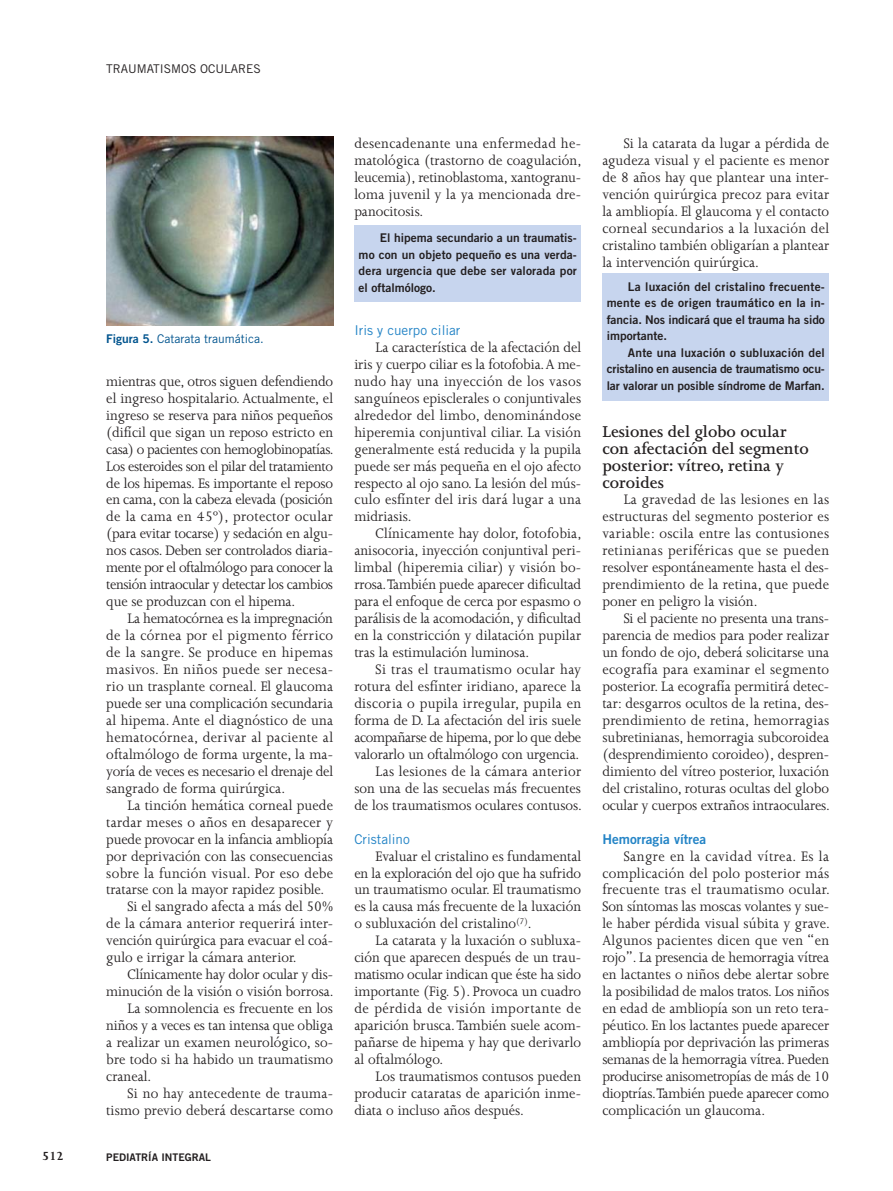
<style>
.page{position:relative;width:893px;height:1191px;background:#fff}
.page>*{position:absolute;margin:0;border:0;box-sizing:border-box;transform-origin:0 0}
.t1{font:600 18px/17px "Joanna MT Std";color:#231f20}
.t2{font:15.75px/17px "Joanna MT Std";color:#231f20;text-align:justify;scale:.95 1}
.t3{font:15.75px "Joanna MT Std";letter-spacing:.02em;color:#231f20;scale:.95 1}
.t4{font:13.5px "Trade Gothic";color:#2484c6}
.t5{font:13.5px "Trade Gothic Bold Two";color:#2484c6}
.t6{font:700 13.5px "Joanna MT Std";color:#231f20}
.t7{font:12px/16.5px "Trade Gothic Bold Two";color:#231f20;text-align:justify}
.t8{font:12px "Trade Gothic";color:#00548e}
.t9{font:12px "Trade Gothic";color:#231f20}
.t10{font:10.5px "Trade Gothic Bold Two";color:#231f20}
.s1{font-family:"Trade Gothic Bold Two"}
</style>
<div class="page">
<div style="left:354px;top:225px;width:227px;height:77px;background:#c7d5ee"></div>
<div style="left:602px;top:273px;width:227px;height:128px;background:#c7d5ee"></div>
<img style="left:106px;top:136px;width:227px;height:189px">
<p class="t9" style="left:106px;top:65px;width:156px">TRAUMATISMOS OCULARES</p>
<p class="t8" style="left:106px;top:335px;width:159px"><span class="s1">Figura 5.</span> Catarata traumática.</p>
<p class="t2" style="left:106px;top:373px;width:241px">mientras que, otros siguen defendiendo el ingreso hospitalario. Actualmente, el ingreso se reserva para niños pequeños (difícil que sigan un reposo estricto en casa) o pacientes con hemoglobinopatías.<br>Los esteroides son el pilar del tratamiento de los hipemas. Es importante el reposo en cama, con la cabeza elevada (posición de la cama en 45º), protector ocular (para evitar tocarse) y sedación en algu&shy;nos casos. Deben ser controlados diaria&shy;mente por el oftalmólogo para conocer la tensión intraocular y detectar los cambios que se produzcan con el hipema.</p>
<p class="t2" style="left:106px;top:611px;width:240px;text-indent:21px">La hematocórnea es la impregnación de la córnea por el pigmento férrico de la sangre. Se produce en hipemas masivos. En niños puede ser necesa&shy;rio un trasplante corneal. El glaucoma puede ser una complicación secundaria al hipema. Ante el diagnóstico de una hematocórnea, derivar al paciente al oftalmólogo de forma urgente, la ma&shy;yoría de veces es necesario el drenaje del sangrado de forma quirúrgica.</p>
<p class="t2" style="left:128px;top:797px;width:218px">La tinción hemática corneal puede</p>
<p class="t3" style="left:106px;top:815px;width:240px">tardar meses o años en desaparecer y</p>
<p class="t2" style="left:106px;top:831px;width:240px">puede provocar en la infancia ambliopía</p>
<p class="t2" style="left:106px;top:848px;width:240px">por deprivación con las consecuencias</p>
<p class="t3" style="left:106px;top:866px;width:240px">sobre la función visual. Por eso debe</p>
<p class="t2" style="left:106px;top:882px;width:231px">tratarse con la mayor rapidez posible.</p>
<p class="t2" style="left:128px;top:899px;width:218px">Si el sangrado afecta a más del 50%</p>
<p class="t2" style="left:106px;top:916px;width:240px">de la cámara anterior requerirá inter-</p>
<p class="t2" style="left:106px;top:933px;width:240px">vención quirúrgica para evacuar el coá-</p>
<p class="t2" style="left:106px;top:950px;width:202px">gulo e irrigar la cámara anterior.</p>
<p class="t2" style="left:128px;top:967px;width:218px">Clínicamente hay dolor ocular y dis-</p>
<p class="t2" style="left:106px;top:984px;width:241px">minución de la visión o visión borrosa.</p>
<p class="t2" style="left:128px;top:1001px;width:218px">La somnolencia es frecuente en los</p>
<p class="t2" style="left:106px;top:1018px;width:240px">niños y a veces es tan intensa que obliga</p>
<p class="t2" style="left:106px;top:1034px;width:240px">a realizar un examen neurológico, so-</p>
<p class="t2" style="left:106px;top:1051px;width:240px">bre todo si ha habido un traumatismo</p>
<p class="t2" style="left:106px;top:1068px;width:49px">craneal.</p>
<p class="t3" style="left:128px;top:1086px;width:218px">Si no hay antecedente de trauma-</p>
<p class="t2" style="left:106px;top:1102px;width:240px">tismo previo deberá descartarse como</p>
<p class="t6" style="left:42px;top:1150px;width:23px">512</p>
<p class="t10" style="left:106px;top:1153px;width:106px">PEDIATRÍA INTEGRAL</p>
<p class="t2" style="left:354px;top:136px;width:241px">desencadenante una enfermedad he&shy;matológica (trastorno de coagulación, leucemia), retinoblastoma, xantogranu&shy;loma juvenil y la ya mencionada dre&shy;panocitosis.</p>
<p class="t7" style="left:359px;top:231px;width:220px;text-indent:21px">El hipema secundario a un traumatis&shy;mo con un objeto pequeño es una verda&shy;dera urgencia que debe ser valorada por el oftalmólogo.</p>
<p class="t4" style="left:354px;top:325px;width:108px">Iris y cuerpo ciliar</p>
<p class="t2" style="left:354px;top:340px;width:240px;text-indent:21px">La característica de la afectación del iris y cuerpo ciliar es la fotofobia. A me&shy;nudo hay una inyección de los vasos sanguíneos episclerales o conjuntivales alrededor del limbo, denominándose hiperemia conjuntival ciliar. La visión generalmente está reducida y la pupila puede ser más pequeña en el ojo afecto respecto al ojo sano. La lesión del mús&shy;culo esfínter del iris dará lugar a una midriasis.</p>
<p class="t2" style="left:354px;top:526px;width:241px;text-indent:21px">Clínicamente hay dolor, fotofobia, anisocoria, inyección conjuntival peri&shy;limbal (hiperemia ciliar) y visión bo&shy;rrosa. También puede aparecer dificultad para el enfoque de cerca por espasmo o parálisis de la acomodación, y dificultad en la constricción y dilatación pupilar tras la estimulación luminosa.</p>
<p class="t2" style="left:354px;top:662px;width:241px;text-align:right">Si tras el traumatismo ocular hay rotura del esfínter iridiano, aparece la discoria o pupila irregular, pupila en forma de D. La afectación del iris suele acompañarse de hipema, por lo que debe valorarlo un oftalmólogo con urgencia.<br>Las lesiones de la cámara anterior son una de las secuelas más frecuentes de los traumatismos oculares contusos.</p>
<p class="t4" style="left:354px;top:834px;width:57px">Cristalino</p>
<p class="t2" style="left:354px;top:848px;width:240px;text-indent:21px">Evaluar el cristalino es fundamental en la exploración del ojo que ha sufrido un traumatismo ocular. El traumatismo es la causa más frecuente de la luxación o subluxación del cristalino<sup>(7)</sup>.</p>
<p class="t2" style="left:354px;top:933px;width:240px;text-indent:21px">La catarata y la luxación o subluxa&shy;ción que aparecen después de un trau&shy;matismo ocular indican que éste ha sido importante (Fig. 5). Provoca un cuadro de pérdida de visión importante de aparición brusca. También suele acom&shy;pañarse de hipema y hay que derivarlo al oftalmólogo.</p>
<p class="t2" style="left:354px;top:1068px;width:240px;text-indent:21px">Los traumatismos contusos pueden producir cataratas de aparición inme&shy;diata o incluso años después.</p>
<p class="t2" style="left:602px;top:136px;width:240px;text-indent:21px">Si la catarata da lugar a pérdida de agudeza visual y el paciente es menor de 8 años hay que plantear una inter&shy;vención quirúrgica precoz para evitar la ambliopía. El glaucoma y el contacto corneal secundarios a la luxación del cristalino también obligarían a plantear la intervención quirúrgica.</p>
<p class="t7" style="left:607px;top:280px;width:220px;text-indent:21px">La luxación del cristalino frecuente&shy;mente es de origen traumático en la in&shy;fancia. Nos indicará que el trauma ha sido importante.</p>
<p class="t7" style="left:607px;top:346px;width:220px;text-indent:21px">Ante una luxación o subluxación del cristalino en ausencia de traumatismo ocu&shy;lar valorar un posible síndrome de Marfan.</p>
<p class="t1" style="left:602px;top:424px;width:208px">Lesiones del globo ocular con afectación del segmento posterior: vítreo, retina y coroides</p>
<p class="t2" style="left:602px;top:492px;width:240px;text-indent:21px">La gravedad de las lesiones en las estructuras del segmento posterior es variable: oscila entre las contusiones retinianas periféricas que se pueden resolver espontáneamente hasta el des&shy;prendimiento de la retina, que puede poner en peligro la visión.</p>
<p class="t2" style="left:602px;top:611px;width:241px;text-indent:21px">Si el paciente no presenta una trans&shy;parencia de medios para poder realizar un fondo de ojo, deberá solicitarse una ecografía para examinar el segmento posterior. La ecografía permitirá detec&shy;tar: desgarros ocultos de la retina, des&shy;prendimiento de retina, hemorragias subretinianas, hemorragia subcoroidea (desprendimiento coroideo), despren&shy;dimiento del vítreo posterior, luxación del cristalino, roturas ocultas del globo ocular y cuerpos extraños intraoculares.</p>
<p class="t5" style="left:602px;top:834px;width:105px">Hemorragia vítrea</p>
<p class="t2" style="left:602px;top:848px;width:241px;text-indent:21px">Sangre en la cavidad vítrea. Es la complicación del polo posterior más frecuente tras el traumatismo ocular.<br>Son síntomas las moscas volantes y sue&shy;le haber pérdida visual súbita y grave.<br>Algunos pacientes dicen que ven “en rojo”. La presencia de hemorragia vítrea en lactantes o niños debe alertar sobre la posibilidad de malos tratos. Los niños en edad de ambliopía son un reto tera&shy;péutico. En los lactantes puede aparecer ambliopía por deprivación las primeras semanas de la hemorragia vítrea. Pueden producirse anisometropías de más de 10 dioptrías. También puede aparecer como complicación un glaucoma.</p>
</div>
